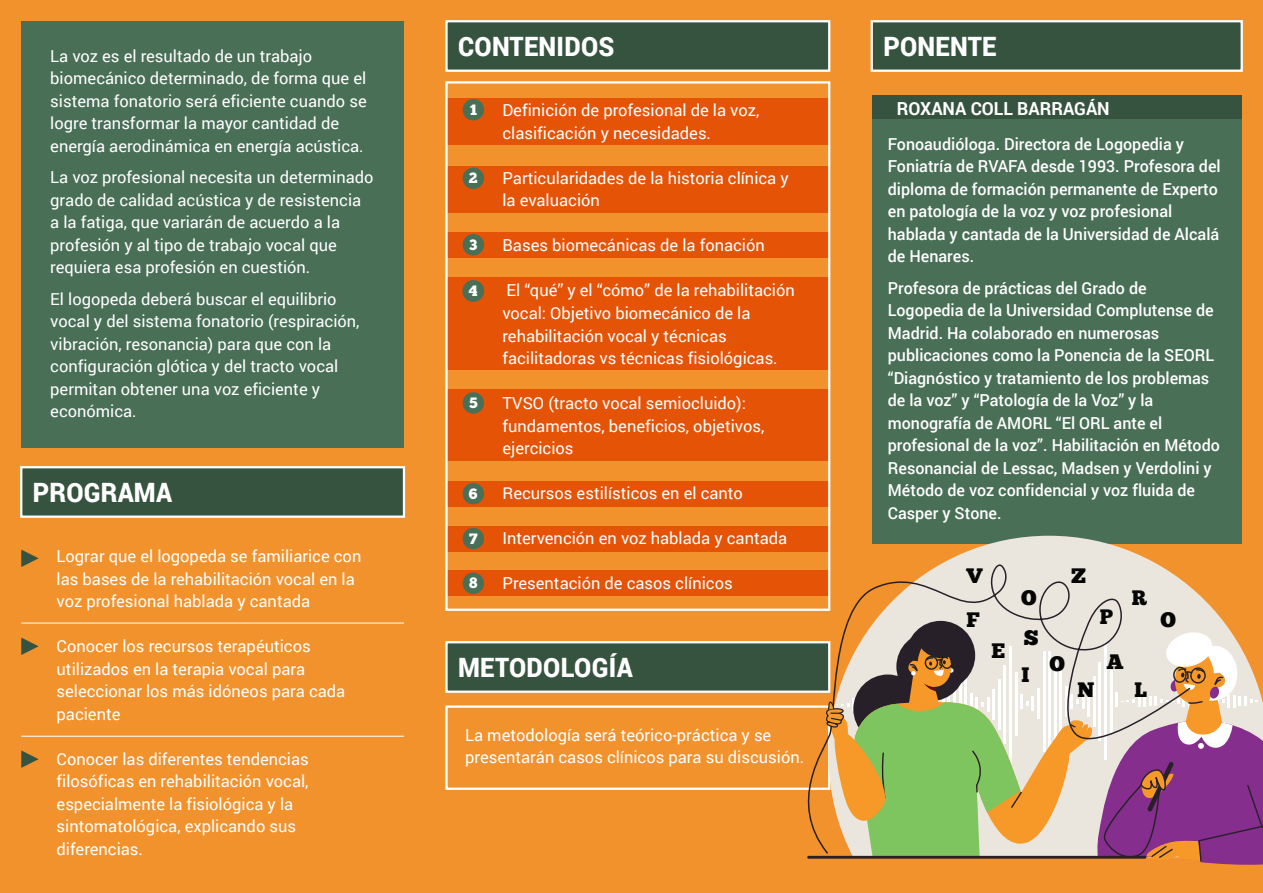
<style>
.page{position:relative;width:1263px;height:893px;background:#f2922c}
.page>*{position:absolute;margin:0;border:0;box-sizing:border-box;transform-origin:0 0}
.t1{font:900 26.7px "Roboto";letter-spacing:.01em;color:#fff;scale:.94 1}
.t2{font:20.85px/36.6px "Chunk Five";color:#050504}
.t3{font:700 18px "Roboto";color:#fff}
.t4{font:16.5px/22.5px "Roboto";color:#fff}
.t5{font:500 16.5px/22.5px "Roboto";color:#fff}
.t6{font:15px "Chunk Five";color:#fff}
</style>
<div class="page">
<div style="left:872px;top:95px;width:370px;height:449px;background:#496f57"></div>
<div style="left:21px;top:21px;width:383px;height:426px;background:#496f57"></div>
<div style="left:445px;top:20px;width:385px;height:52px;background:#36533f;border:2px solid #fff"></div>
<div style="left:446px;top:98px;width:383px;height:46px;background:#e55307"></div>
<div style="left:446px;top:166px;width:383px;height:46px;background:#e55307"></div>
<div style="left:446px;top:390px;width:383px;height:71px;background:#e55307"></div>
<div style="left:446px;top:232px;width:383px;height:25px;background:#e55307"></div>
<div style="left:446px;top:481px;width:383px;height:25px;background:#e55307"></div>
<div style="left:446px;top:526px;width:383px;height:25px;background:#e55307"></div>
<div style="left:446px;top:571px;width:383px;height:25px;background:#e55307"></div>
<div style="left:446px;top:277px;width:383px;height:93px;background:#e55307"></div>
<div style="left:445px;top:81px;width:385px;height:530px;border:2px solid #fff"></div>
<div style="left:445px;top:641px;width:385px;height:52px;background:#36533f;border:2px solid #fff"></div>
<div style="left:20px;top:466px;width:385px;height:52px;background:#36533f;border:2px solid #fff"></div>
<div style="left:871px;top:20px;width:372px;height:52px;background:#36533f;border:2px solid #fff"></div>
<hr style="left:21px;top:623px;width:383px;height:1px;background:#fff">
<hr style="left:21px;top:736px;width:383px;height:1px;background:#fff">
<div style="left:872px;top:95px;width:370px;height:24px;background:#36533f"></div>
<div style="left:445px;top:705px;width:385px;height:85px;border:2px solid #fff"></div>
<svg style="left:21px;top:550px;width:18px;height:17px"></svg>
<svg style="left:21px;top:638px;width:18px;height:17px"></svg>
<svg style="left:21px;top:750px;width:18px;height:18px"></svg>
<div style="left:463px;top:99px;width:21px;height:21px;background:#496f57;border-radius:50%"></div>
<div style="left:463px;top:168px;width:21px;height:21px;background:#496f57;border-radius:50%"></div>
<div style="left:463px;top:234px;width:21px;height:22px;background:#496f57;border-radius:50%"></div>
<div style="left:463px;top:280px;width:21px;height:22px;background:#496f57;border-radius:50%"></div>
<div style="left:463px;top:392px;width:21px;height:22px;background:#496f57;border-radius:50%"></div>
<div style="left:463px;top:483px;width:21px;height:21px;background:#496f57;border-radius:50%"></div>
<div style="left:463px;top:528px;width:21px;height:21px;background:#496f57;border-radius:50%"></div>
<div style="left:463px;top:573px;width:21px;height:21px;background:#496f57;border-radius:50%"></div>
<svg style="left:829px;top:536px;width:395px;height:86px"></svg>
<hr style="left:808px;top:856px;width:337px;height:3px;background:#282029">
<svg style="left:786px;top:563px;width:406px;height:287px"></svg>
<svg style="left:824px;top:622px;width:439px;height:243px"></svg>
<p class="t4" style="left:50px;top:44px;width:318px">La voz es el resultado de un trabajo biomecánico determinado, de forma que el sistema fonatorio será eficiente cuando se logre transformar la mayor cantidad de energía aerodinámica en energía acústica.</p>
<p class="t4" style="left:50px;top:165px;width:325px">La voz profesional necesita un determinado grado de calidad acústica y de resistencia a la fatiga, que variarán de acuerdo a la profesión y al tipo de trabajo vocal que requiera esa profesión en cuestión.</p>
<p class="t4" style="left:50px;top:287px;width:311px">El logopeda deberá buscar el equilibrio vocal y del sistema fonatorio (respiración, vibración, resonancia) para que con la configuración glótica y del tracto vocal permitan obtener una voz eficiente y económica.</p>
<h1 class="t1" style="left:33px;top:473px;width:150px">PROGRAMA</h1>
<p class="t4" style="left:57px;top:544px;width:306px">Lograr que el logopeda se familiarice con las bases de la rehabilitación vocal en la voz profesional hablada y cantada</p>
<p class="t4" style="left:57px;top:634px;width:290px">Conocer los recursos terapéuticos utilizados en la terapia vocal para seleccionar los más idóneos para cada paciente</p>
<p class="t4" style="left:57px;top:747px;width:254px">Conocer las diferentes tendencias filosóficas en rehabilitación vocal, especialmente la fisiológica y la sintomatológica, explicando sus diferencias.</p>
<h1 class="t1" style="left:458px;top:27px;width:168px">CONTENIDOS</h1>
<p class="t6" style="left:470px;top:101px;width:9px">1</p>
<p class="t6" style="left:469px;top:169px;width:10px">2</p>
<p class="t6" style="left:469px;top:236px;width:10px">3</p>
<p class="t6" style="left:469px;top:282px;width:10px">4</p>
<p class="t6" style="left:469px;top:394px;width:10px">5</p>
<p class="t6" style="left:469px;top:484px;width:10px">6</p>
<p class="t6" style="left:469px;top:529px;width:10px">7</p>
<p class="t6" style="left:469px;top:574px;width:10px">8</p>
<p class="t4" style="left:502px;top:99px;width:258px">Definición de profesional de la voz, clasificación y necesidades.</p>
<p class="t4" style="left:502px;top:166px;width:288px">Particularidades de la historia clínica y la evaluación</p>
<p class="t4" style="left:502px;top:234px;width:264px">Bases biomecánicas de la fonación</p>
<p class="t4" style="left:502px;top:279px;width:294px">El “qué” y el “cómo” de la rehabilitación vocal: Objetivo biomecánico de la rehabilitación vocal y técnicas facilitadoras vs técnicas fisiológicas.</p>
<p class="t4" style="left:502px;top:391px;width:263px">TVSO (tracto vocal semiocluido): fundamentos, beneficios, objetivos, ejercicios</p>
<p class="t4" style="left:502px;top:481px;width:242px">Recursos estilísticos en el canto</p>
<p class="t4" style="left:502px;top:526px;width:286px">Intervención en voz hablada y cantada</p>
<p class="t4" style="left:502px;top:571px;width:232px">Presentación de casos clínicos</p>
<h1 class="t1" style="left:458px;top:648px;width:187px">METODOLOGÍA</h1>
<p class="t4" style="left:465px;top:723px;width:340px">La metodología será teórico-práctica y se presentarán casos clínicos para su discusión.</p>
<h1 class="t1" style="left:883px;top:27px;width:122px">PONENTE</h1>
<p class="t3" style="left:897px;top:96px;width:214px">ROXANA COLL BARRAGÁN</p>
<p class="t5" style="left:888px;top:132px;width:334px">Fonoaudióloga. Directora de Logopedia y Foniatría de RVAFA desde 1993. Profesora del diploma de formación permanente de Experto en patología de la voz y voz profesional hablada y cantada de la Universidad de Alcalá de Henares.</p>
<p class="t5" style="left:888px;top:276px;width:334px">Profesora de prácticas del Grado de Logopedia de la Universidad Complutense de Madrid. Ha colaborado en numerosas publicaciones como la Ponencia de la SEORL “Diagnóstico y tratamiento de los problemas de la voz” y “Patología de la Voz” y la monografía de AMORL “El ORL ante el profesional de la voz”. Habilitación en Método Resonancial de Lessac, Madsen y Verdolini y Método de voz confidencial y voz fluida de Casper y Stone.</p>
<p class="t2" style="left:966px;top:557px;width:18px">V</p>
<p class="t2" style="left:966px;top:601px;width:15px">F</p>
<p class="t2" style="left:991px;top:632px;width:15px">E</p>
<p class="t2" style="left:1021px;top:579px;width:17px">O</p>
<p class="t2" style="left:1021px;top:620px;width:19px">S<br>I</p>
<p class="t2" style="left:1071px;top:557px;width:16px">Z</p>
<p class="t2" style="left:1100px;top:599px;width:15px">P</p>
<p class="t2" style="left:1132px;top:579px;width:17px">R</p>
<p class="t2" style="left:1049px;top:645px;width:17px">O</p>
<p class="t2" style="left:1077px;top:671px;width:19px">N</p>
<p class="t2" style="left:1107px;top:643px;width:19px">A</p>
<p class="t2" style="left:1135px;top:671px;width:14px">L</p>
<p class="t2" style="left:1160px;top:601px;width:17px">O</p>
</div>
